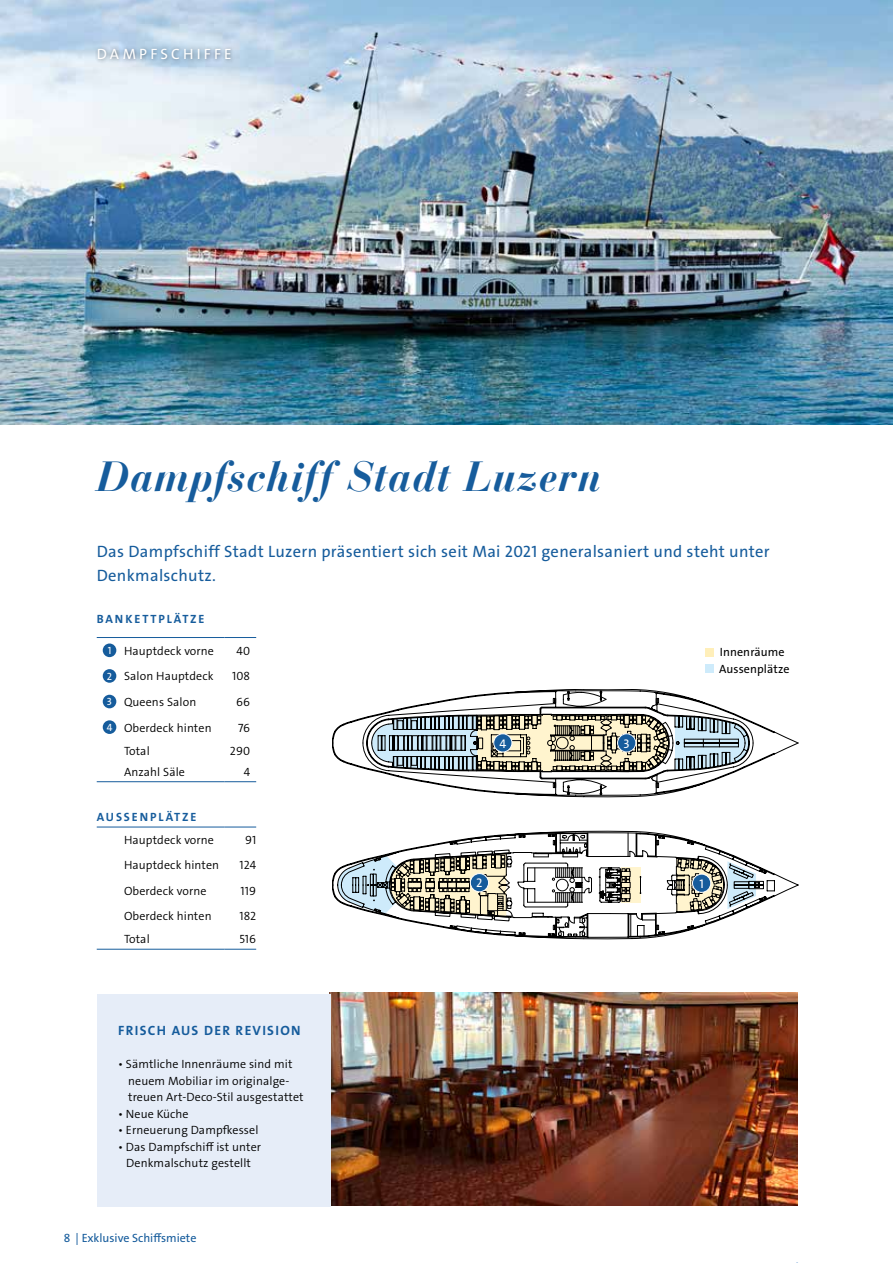
<style>
.page{position:relative;width:893px;height:1263px;background:#fff}
.page>*{position:absolute;margin:0;border:0;box-sizing:border-box;transform-origin:0 0}
.t1{font:italic 700 42px "Bauer Bodoni";letter-spacing:.015em;color:#165c9c}
.t2{font:16.5px/24px "The Sans Os F";letter-spacing:.02em;color:#165c9c}
.t3{font:15px "The Sans Os F";letter-spacing:.21em;color:#fff}
.t4{font:700 13.5px "The Sans Os F";letter-spacing:.1em;color:#165c9c}
.t5{font:12.6px "The Sans Os F";color:#fff}
.t6{font:300 12px/16.5px "The Sans Os F";letter-spacing:.01em;color:#000}
.t7{font:700 12px "The Sans Os F";letter-spacing:.16em;color:#165c9c}
.t8{font:12px "The Sans Os F";color:#165c9c}
.t9{font:12px/17.2px "The Sans Os F";letter-spacing:.01em;color:#000}
.s1{font-weight:400;font-size:10.5px;color:#fff}
</style>
<div class="page">
<svg style="left:97px;top:637px;width:159px;height:145px"></svg>
<hr style="left:118px;top:637px;width:106px;height:1px;background:#165c9c">
<hr style="left:224px;top:637px;width:32px;height:1px;background:#165c9c">
<div style="left:103px;top:643px;width:13px;height:14px;background:#165c9c;border-radius:50%"></div>
<div style="left:103px;top:669px;width:13px;height:14px;background:#165c9c;border-radius:50%"></div>
<div style="left:103px;top:695px;width:13px;height:13px;background:#165c9c;border-radius:50%"></div>
<div style="left:103px;top:720px;width:13px;height:14px;background:#165c9c;border-radius:50%"></div>
<svg style="left:97px;top:827px;width:159px;height:123px"></svg>
<hr style="left:118px;top:949px;width:106px;height:1px;background:#165c9c">
<hr style="left:224px;top:949px;width:32px;height:1px;background:#165c9c">
<img style="left:0;top:0;width:893px;height:424px">
<img style="left:330px;top:993px;width:467px;height:212px">
<div style="left:97px;top:994px;width:234px;height:212px;background:#e6edf8"></div>
<div style="left:705px;top:648px;width:9px;height:9px;background:#ffefba"></div>
<div style="left:705px;top:664px;width:9px;height:9px;background:#ceebfb"></div>
<svg style="left:332px;top:689px;width:466px;height:109px"></svg>
<svg style="left:332px;top:830px;width:466px;height:109px"></svg>
<div style="left:692px;top:874px;width:19px;height:18px;background:#165c9c;border-radius:50%"></div>
<div style="left:692px;top:874px;width:19px;height:19px;border:1px solid #fff;border-radius:50%"></div>
<div style="left:470px;top:873px;width:19px;height:19px;background:#165c9c;border-radius:50%"></div>
<div style="left:470px;top:873px;width:19px;height:19px;border:1px solid #fff;border-radius:50%"></div>
<div style="left:618px;top:734px;width:18px;height:18px;background:#165c9c;border-radius:50%"></div>
<div style="left:617px;top:733px;width:19px;height:19px;border:1px solid #fff;border-radius:50%"></div>
<div style="left:494px;top:734px;width:18px;height:18px;background:#165c9c;border-radius:50%"></div>
<div style="left:493px;top:733px;width:19px;height:19px;border:1px solid #fff;border-radius:50%"></div>
<div style="left:94px;top:45px;width:142px;height:19px;background:#000;opacity:.5"></div>
<p class="t3" style="left:97px;top:44px;width:136px">DAMPFSCHIFFE</p>
<h1 class="t1" style="left:97px;top:450px;width:506px">Dampfschiff Stadt Luzern</h1>
<h2 class="t2" style="left:97px;top:539px;width:674px">Das Dampfschiff Stadt Luzern präsentiert sich seit Mai 2021 generalsaniert und steht unter<br>Denkmalschutz.</h2>
<p class="t7" style="left:97px;top:611px;width:109px">BANKETTPLÄTZE</p>
<p class="t6" style="left:108px;top:642px;width:108px"><span class="s1">1</span> Hauptdeck vorne</p>
<p class="t6" style="left:237px;top:642px;width:15px">40</p>
<p class="t6" style="left:107px;top:668px;width:108px"><span class="s1">2</span> Salon Hauptdeck</p>
<p class="t6" style="left:232px;top:668px;width:20px">108</p>
<p class="t6" style="left:107px;top:694px;width:91px"><span class="s1">3</span> Queens Salon</p>
<p class="t6" style="left:236px;top:694px;width:15px">66</p>
<p class="t6" style="left:107px;top:719px;width:106px"><span class="s1">4</span> Oberdeck hinten</p>
<p class="t6" style="left:238px;top:719px;width:14px">76</p>
<p class="t6" style="left:124px;top:743px;width:27px">Total</p>
<p class="t6" style="left:230px;top:743px;width:22px">290</p>
<p class="t6" style="left:124px;top:763px;width:62px">Anzahl Säle</p>
<p class="t6" style="left:244px;top:763px;width:8px">4</p>
<p class="t7" style="left:97px;top:809px;width:101px">AUSSENPLÄTZE</p>
<p class="t6" style="left:124px;top:832px;width:92px">Hauptdeck vorne</p>
<p class="t6" style="left:245px;top:832px;width:13px">91</p>
<p class="t6" style="left:124px;top:857px;width:97px">Hauptdeck hinten</p>
<p class="t6" style="left:239px;top:857px;width:18px">124</p>
<p class="t6" style="left:124px;top:882px;width:84px">Oberdeck vorne</p>
<p class="t6" style="left:241px;top:882px;width:17px">119</p>
<p class="t6" style="left:124px;top:908px;width:89px">Oberdeck hinten</p>
<p class="t6" style="left:239px;top:908px;width:18px">182</p>
<p class="t6" style="left:124px;top:931px;width:27px">Total</p>
<p class="t6" style="left:239px;top:931px;width:18px">516</p>
<p class="t9" style="left:719px;top:643px;width:72px">Innenräume<br>Aussenplätze</p>
<p class="t5" style="left:499px;top:735px;width:8px">4</p>
<p class="t5" style="left:624px;top:735px;width:8px">3</p>
<p class="t5" style="left:476px;top:875px;width:8px">2</p>
<p class="t5" style="left:699px;top:875px;width:6px">1</p>
<p class="t4" style="left:118px;top:1022px;width:184px">FRISCH AUS DER REVISION</p>
<p class="t6" style="left:128px;top:1056px;width:177px;text-indent:-10px">• Sämtliche Innenräume sind mit neuem Mobiliar im originalge&shy;treuen Art-Deco-Stil ausgestattet</p>
<p class="t6" style="left:118px;top:1105px;width:72px">• Neue Küche</p>
<p class="t6" style="left:118px;top:1122px;width:142px">• Erneuerung Dampfkessel</p>
<p class="t6" style="left:118px;top:1138px;width:145px;text-align:center">• Das Dampfschiff ist unter<br>Denkmalschutz gestellt</p>
<p class="t8" style="left:64px;top:1230px;width:134px">8 | Exklusive Schiffsmiete</p>
</div>
